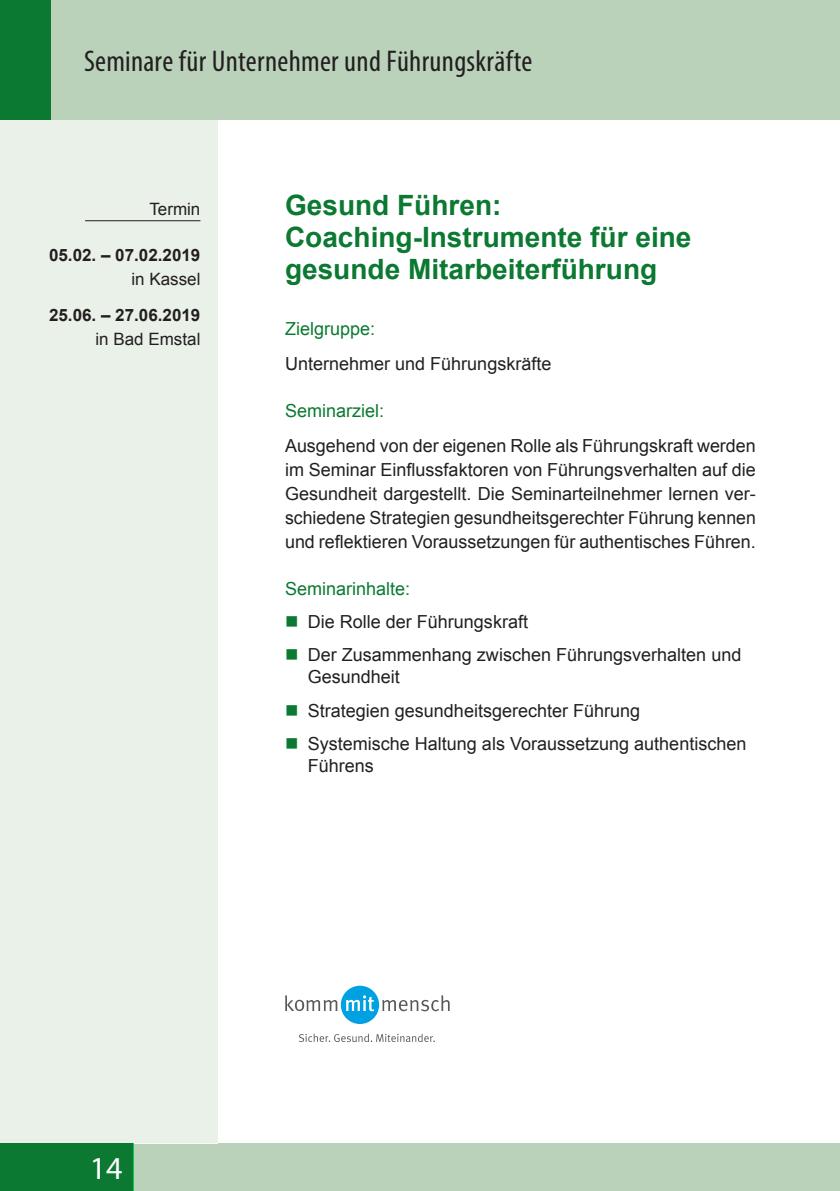
<style>
.page{position:relative;width:840px;height:1191px;background:#fff}
.page>*{position:absolute;margin:0;border:0;box-sizing:border-box;transform-origin:0 0}
.t1{font:32px "Myriad Pro";color:#fff}
.Kopfzeile-Titel__lin{font:condensed 30px "Myriad Pro";letter-spacing:.01em;color:#231f20}
.Überschrift_1{font:700 28px/32px "Arial";color:#0b7931}
.FT{font:18px/24px "Arial";color:#231f20}
.FT-2{font:18px "Arial";color:#0b7931}
.Termine__Maginale{font:700 17px/24px "Arial";color:#231f20;text-align:right}
.Termine__Maginale-2{font:17px "Arial";color:#231f20}
.s1{font-weight:400}
</style>
<div class="page">
<div style="left:0;top:119px;width:217px;height:1024px;background:#eaf1e9"></div>
<div style="left:51px;top:0;width:788px;height:119px;background:#b9d2b9"></div>
<div style="left:0;top:0;width:51px;height:119px;background:#0b7931"></div>
<div style="left:0;top:1143px;width:134px;height:48px;background:#0b7931"></div>
<div style="left:134px;top:1143px;width:705px;height:48px;background:#b9d2b9"></div>
<hr style="left:839px;top:0;width:1px;height:119px;background:#b9d2b9">
<hr style="left:85px;top:220px;width:115px;height:1px;background:#231f20">
<svg style="left:285px;top:985px;width:164px;height:39px"></svg>
<svg style="left:299px;top:1033px;width:135px;height:9px"></svg>
<p class="Kopfzeile-Titel__lin" style="left:84px;top:43px;width:450px">Seminare für Unternehmer und Führungskräfte</p>
<p class="Termine__Maginale-2" style="left:149px;top:197px;width:52px">Termin</p>
<p class="Termine__Maginale" style="left:49px;top:244px;width:153px">05.02. – 07.02.2019 <span class="s1">in Kassel</span></p>
<p class="Termine__Maginale" style="left:49px;top:303px;width:153px">25.06. – 27.06.2019 <span class="s1">in Bad Emstal</span></p>
<p class="Überschrift_1" style="left:285px;top:190px;width:408px">Gesund Führen:<br>Coaching-Instrumente für eine gesunde Mitarbeiterführung</p>
<p class="FT-2" style="left:285px;top:316px;width:92px">Zielgruppe:</p>
<p class="FT" style="left:285px;top:352px;width:268px">Unternehmer und Führungskräfte</p>
<p class="FT-2" style="left:285px;top:398px;width:101px">Seminarziel:</p>
<p class="FT" style="left:285px;top:434px;width:472px;text-align:justify">Ausgehend von der eigenen Rolle als Führungskraft werden im Seminar Einflussfaktoren von Führungsverhalten auf die Gesundheit dargestellt. Die Seminarteilnehmer lernen ver&shy;schiedene Strategien gesundheitsgerechter Führung kennen und reflektieren Voraussetzungen für authentisches Führen.</p>
<p class="FT-2" style="left:285px;top:576px;width:127px">Seminarinhalte:</p>
<p class="FT" style="left:307px;top:610px;width:222px">Die Rolle der Führungskraft</p>
<p class="FT" style="left:307px;top:644px;width:435px;line-height:22px">Der Zusammenhang zwischen Führungsverhalten und<br>Gesundheit</p>
<p class="FT" style="left:307px;top:698px;width:334px">Strategien gesundheitsgerechter Führung</p>
<p class="FT" style="left:307px;top:733px;width:440px;line-height:22px">Systemische Haltung als Voraussetzung authentischen<br>Führens</p>
<h1 class="t1" style="left:90px;top:1150px;width:34px">14</h1>
</div>
